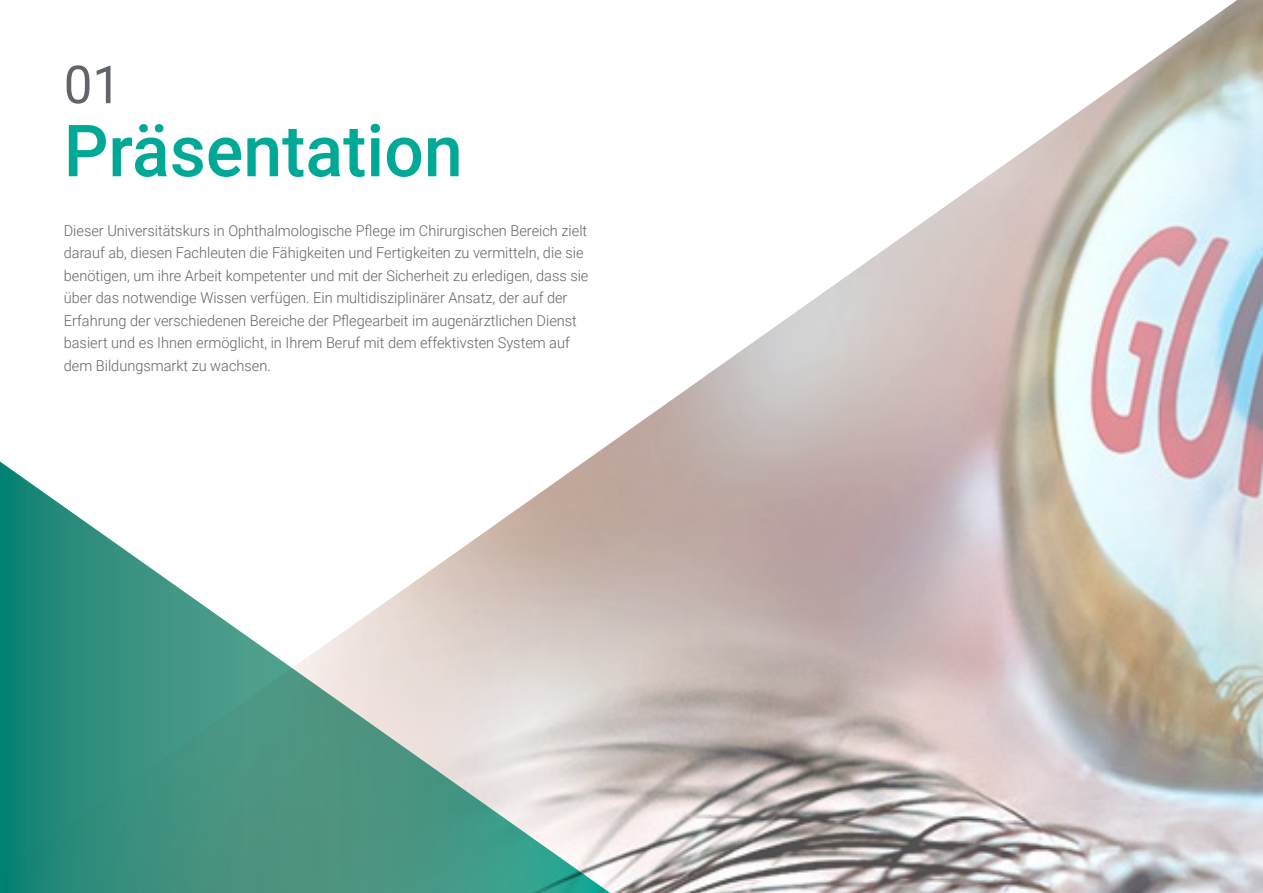
<style>
.page{position:relative;width:1263px;height:893px;background:#fff}
.page>*{position:absolute;margin:0;border:0;box-sizing:border-box;transform-origin:0 0}
.t1{font:500 72px "Roboto";color:#00a996}
.t2{font:52.5px "Roboto";color:#61646a}
.t3{font:300 15px/22.5px "Roboto";color:#61646a}
</style>
<div class="page">
<img style="left:607px;top:0;width:656px;height:893px">
<svg style="left:0;top:446px;width:640px;height:447px"></svg>
<h2 class="t2" style="left:64px;top:48px;width:59px">01</h2>
<h1 class="t1" style="left:64px;top:100px;width:400px">Präsentation</h1>
<p class="t3" style="left:64px;top:218px;width:526px">Dieser Universitätskurs in Ophthalmologische Pflege im Chirurgischen Bereich zielt darauf ab, diesen Fachleuten die Fähigkeiten und Fertigkeiten zu vermitteln, die sie benötigen, um ihre Arbeit kompetenter und mit der Sicherheit zu erledigen, dass sie über das notwendige Wissen verfügen. Ein multidisziplinärer Ansatz, der auf der Erfahrung der verschiedenen Bereiche der Pflegearbeit im augenärztlichen Dienst basiert und es Ihnen ermöglicht, in Ihrem Beruf mit dem effektivsten System auf dem Bildungsmarkt zu wachsen.</p>
</div>
